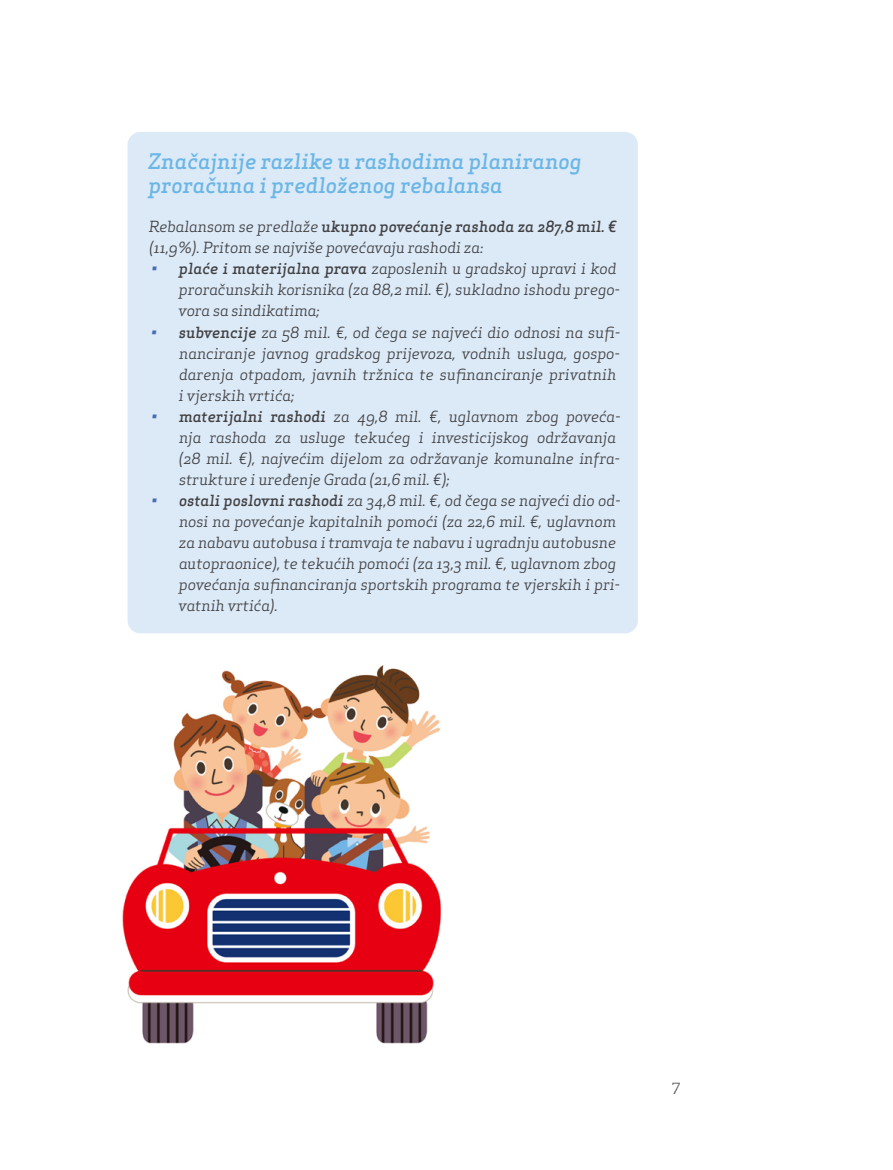
<style>
.page{position:relative;width:893px;height:1170px;background:#fff}
.page>*{position:absolute;margin:0;border:0;box-sizing:border-box;transform-origin:0 0}
.t1{font:italic 500 21px/24px "Apex Serif";color:#6bb6e5}
.t2{font:italic 15px/21px "Apex Serif";color:#414042}
.t3{font:15px "Apex Serif";color:#58595b}
.s1{font-weight:500}
.s2{color:#496db5}
</style>
<div class="page">
<div style="left:128px;top:132px;width:510px;height:501px;background:#dceaf8;border-radius:13px"></div>
<img style="left:122px;top:665px;width:319px;height:379px">
<h1 class="t1" style="left:148px;top:149px;width:435px">Značajnije razlike u rashodima planiranog proračuna i predloženog rebalansa</h1>
<p class="t2" style="left:149px;top:216px;width:469px">Rebalansom se predlaže <span class="s1">ukupno povećanje rashoda za 287,8 mil. € </span>(11,9%). Pritom se najviše povećavaju rashodi za:</p>
<p class="t2" style="left:179px;top:258px;width:443px;text-indent:-27px"><span class="s2">•</span> <span class="s1">plaće i materijalna prava</span> zaposlenih u gradskoj upravi i kod proračunskih korisnika (za 88,2 mil. €), sukladno ishodu prego&shy;vora sa sindikatima;</p>
<p class="t2" style="left:179px;top:321px;width:443px;text-indent:-28px"><span class="s2">•</span> <span class="s1">subvencije</span> za 58 mil. €, od čega se najveći dio odnosi na sufi&shy;nanciranje javnog gradskog prijevoza, vodnih usluga, gospo&shy;darenja otpadom, javnih tržnica te sufinanciranje privatnih i vjerskih vrtića;</p>
<p class="t2" style="left:179px;top:405px;width:443px;text-indent:-28px"><span class="s2">•</span> <span class="s1">materijalni rashodi</span> za 49,8 mil. €, uglavnom zbog poveća&shy;nja rashoda za usluge tekućeg i investicijskog održavanja (28 mil. €), najvećim dijelom za održavanje komunalne infra&shy;strukture i uređenje Grada (21,6 mil. €);</p>
<p class="t2" style="left:179px;top:489px;width:444px;text-indent:-27px"><span class="s2">•</span> <span class="s1">ostali poslovni rashodi</span> za 34,8 mil. €, od čega se najveći dio od&shy;nosi na povećanje kapitalnih pomoći (za 22,6 mil. €, uglavnom za nabavu autobusa i tramvaja te nabavu i ugradnju autobusne autopraonice), te tekućih pomoći (za 13,3 mil. €, uglavnom zbog povećanja sufinanciranja sportskih programa te vjerskih i pri&shy;vatnih vrtića).</p>
<p class="t3" style="left:672px;top:1078px;width:10px">7</p>
</div>
